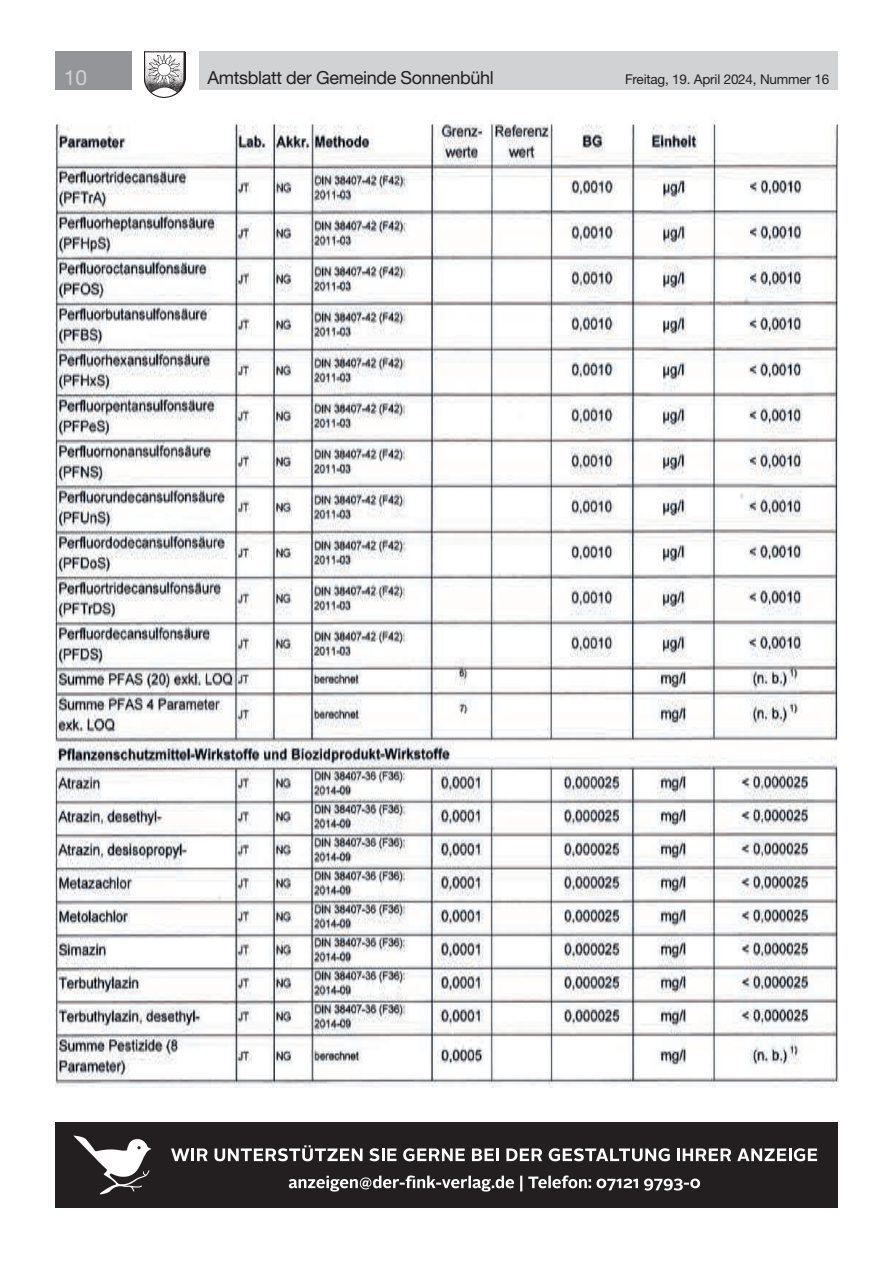
<style>
.page{position:relative;width:893px;height:1263px;background:#fff}
.page>*{position:absolute;margin:0;border:0;box-sizing:border-box;transform-origin:0 0}
.t1{font:21px "Helvetica Neue LT Std";color:#d1d2d4}
.t2{font:18px "Helvetica Neue LT Std";letter-spacing:-.02em;color:#231f20}
.t3{font:13.5px "Helvetica Neue LT Std";letter-spacing:-.015em;color:#231f20}
</style>
<div class="page">
<div style="left:199px;top:51px;width:639px;height:38px;background:#d1d2d4"></div>
<div style="left:55px;top:51px;width:77px;height:38px;background:#939598"></div>
<img style="left:145px;top:51px;width:41px;height:47px">
<img style="left:55px;top:124px;width:783px;height:963px">
<div style="left:55px;top:1122px;width:783px;height:85px;background:#231f20"></div>
<svg style="left:73px;top:1135px;width:78px;height:59px"></svg>
<svg style="left:171px;top:1148px;width:36px;height:13px"></svg>
<svg style="left:215px;top:1145px;width:148px;height:16px"></svg>
<svg style="left:369px;top:1148px;width:27px;height:13px"></svg>
<svg style="left:403px;top:1148px;width:62px;height:13px"></svg>
<svg style="left:472px;top:1148px;width:27px;height:13px"></svg>
<svg style="left:506px;top:1148px;width:36px;height:13px"></svg>
<svg style="left:549px;top:1148px;width:121px;height:13px"></svg>
<svg style="left:677px;top:1148px;width:54px;height:13px"></svg>
<svg style="left:737px;top:1148px;width:80px;height:13px"></svg>
<svg style="left:289px;top:1175px;width:411px;height:16px"></svg>
<p class="t1" style="left:64px;top:65px;width:25px">10</p>
<p class="t2" style="left:207px;top:67px;width:288px">Amtsblatt der Gemeinde Sonnenbühl</p>
<p class="t3" style="left:625px;top:71px;width:206px">Freitag, 19. April 2024, Nummer 16</p>
</div>
